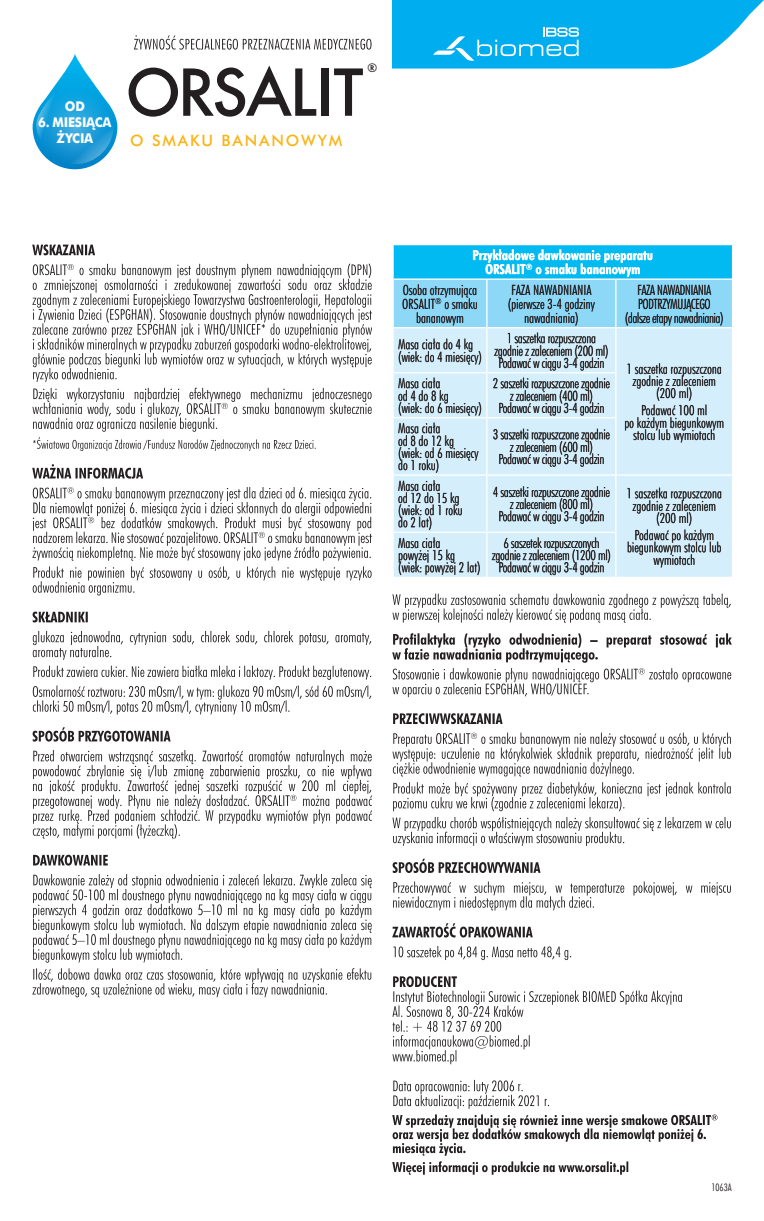
<style>
.page{position:relative;width:764px;height:1221px;background:#fff}
.page>*{position:absolute;margin:0;border:0;box-sizing:border-box;transform-origin:0 0}
.t1{font:500 62.65px "Futura Next";letter-spacing:-.04em;color:#231f20}
.t2{font:15.58px "Futura Md EU";letter-spacing:.12em;color:#fbb416}
.t3{font:14px/12.2px "Futura Lt Cn EU";color:#231f20;text-align:center}
.t4{font:14px/12.2px "Futura Lt Cn EU";letter-spacing:-.02em;color:#231f20;text-align:center}
.t5{font:14px/14px "Futura Lt Cn EU";letter-spacing:-.03em;color:#231f20;text-align:center}
.t6{font:14px/14px "Futura Bd Cn EU";color:#fff;text-align:center}
.t7{font:700 13.3px/15.6px "Futura EU";letter-spacing:-.015em;color:#fff;text-align:center;scale:.93 1}
.t8{font:500 11.38px "Futura Next";color:#231f20}
.t9{font:10.5px "Futura Lt Cn EU";color:#231f20}
</style>
<div class="page">
<svg style="left:392px;top:0;width:372px;height:69px;background:#20b8f1"></svg>
<svg style="left:33px;top:54px;width:84px;height:115px"></svg>
<svg style="left:34px;top:86px;width:82px;height:83px;background:#189cd8"></svg>
<svg style="left:134px;top:35px;width:237px;height:15px"></svg>
<svg style="left:392px;top:1161px;width:236px;height:13px"></svg>
<svg style="left:392px;top:1114px;width:325px;height:41px"></svg>
<svg style="left:393px;top:1079px;width:156px;height:29px"></svg>
<svg style="left:392px;top:976px;width:290px;height:88px"></svg>
<svg style="left:393px;top:946px;width:178px;height:14px"></svg>
<svg style="left:392px;top:923px;width:141px;height:14px"></svg>
<svg style="left:393px;top:881px;width:338px;height:29px"></svg>
<svg style="left:393px;top:858px;width:147px;height:15px"></svg>
<svg style="left:392px;top:782px;width:339px;height:63px"></svg>
<svg style="left:392px;top:732px;width:339px;height:44px"></svg>
<svg style="left:393px;top:713px;width:110px;height:11px"></svg>
<svg style="left:392px;top:668px;width:339px;height:29px"></svg>
<svg style="left:392px;top:633px;width:340px;height:29px"></svg>
<svg style="left:392px;top:593px;width:339px;height:29px"></svg>
<svg style="left:32px;top:968px;width:339px;height:29px"></svg>
<svg style="left:33px;top:874px;width:339px;height:88px"></svg>
<svg style="left:33px;top:854px;width:75px;height:11px"></svg>
<svg style="left:33px;top:750px;width:339px;height:88px"></svg>
<svg style="left:33px;top:727px;width:138px;height:14px"></svg>
<svg style="left:33px;top:685px;width:338px;height:29px"></svg>
<svg style="left:33px;top:665px;width:338px;height:14px"></svg>
<svg style="left:33px;top:631px;width:338px;height:28px"></svg>
<svg style="left:33px;top:611px;width:55px;height:11px"></svg>
<svg style="left:33px;top:566px;width:339px;height:29px"></svg>
<svg style="left:32px;top:487px;width:340px;height:73px"></svg>
<svg style="left:32px;top:464px;width:111px;height:14px"></svg>
<svg style="left:32px;top:263px;width:340px;height:188px"></svg>
<svg style="left:32px;top:244px;width:63px;height:11px"></svg>
<div style="left:393px;top:244px;width:340px;height:35px;background:linear-gradient(to right,#00baf1,#00baf1)"></div>
<div style="left:394px;top:473px;width:338px;height:103px;background:#d4effb"></div>
<hr style="left:392px;top:244px;width:95px;height:1px;background:#fff">
<hr style="left:392px;top:245px;width:2px;height:33px;background:#fff">
<hr style="left:487px;top:244px;width:129px;height:1px;background:#fff">
<hr style="left:616px;top:244px;width:117px;height:1px;background:#fff">
<hr style="left:732px;top:245px;width:1px;height:34px;background:#fff">
<hr style="left:486px;top:418px;width:2px;height:56px;background:#fff">
<hr style="left:615px;top:418px;width:1px;height:56px;background:#fff">
<hr style="left:392px;top:474px;width:96px;height:1px;background:#fff">
<hr style="left:486px;top:475px;width:2px;height:56px;background:#fff">
<hr style="left:488px;top:474px;width:128px;height:1px;background:#fff">
<hr style="left:616px;top:474px;width:116px;height:1px;background:#fff">
<hr style="left:615px;top:475px;width:1px;height:56px;background:#fff">
<hr style="left:392px;top:531px;width:95px;height:2px;background:#fff">
<hr style="left:487px;top:531px;width:129px;height:2px;background:#fff">
<hr style="left:486px;top:533px;width:2px;height:43px;background:#fff">
<hr style="left:615px;top:533px;width:1px;height:43px;background:#fff">
<svg style="left:492px;top:537px;width:118px;height:38px;background:#b2c7d1"></svg>
<svg style="left:398px;top:537px;width:82px;height:38px;background:#b9cfda"></svg>
<svg style="left:628px;top:488px;width:93px;height:79px;background:#b9cfd9"></svg>
<svg style="left:493px;top:486px;width:117px;height:38px;background:#b3c8d2"></svg>
<svg style="left:398px;top:480px;width:64px;height:50px;background:#b9cfd9"></svg>
<svg style="left:393px;top:249px;width:339px;height:224px;background:#a1d1e4"></svg>
<p class="t7" style="left:65px;top:99px;width:23px">OD</p>
<p class="t7" style="left:38px;top:115px;width:80px">6. MIESIĄCA<br>ŻYCIA</p>
<p class="t8" style="left:367px;top:61px;width:11px">®</p>
<h1 class="t1" style="left:125px;top:51px;width:240px">ORSALIT</h1>
<p class="t2" style="left:130px;top:131px;width:214px">O SMAKU BANANOWYM</p>
<p class="t6" style="left:473px;top:248px;width:182px">Przykładowe dawkowanie preparatu<br>ORSALIT<sup>®</sup> o smaku bananowym</p>
<p class="t3" style="left:402px;top:283px;width:77px;line-height:14px">Osoba otrzymująca<br>ORSALIT<sup>®</sup> o smaku bananowym</p>
<p class="t3" style="left:508px;top:283px;width:89px;line-height:14px">FAZA NAWADNIANIA (pierwsze 3-4 godziny nawadniania)</p>
<p class="t5" style="left:625px;top:283px;width:100px">FAZA NAWADNIANIA<br>PODTRZYMUJĄCEGO (dalsze etapy nawadniania)</p>
<p class="t3" style="left:398px;top:338px;width:85px;text-align:left">Masa ciała do 4 kg (wiek: do 4 miesięcy)</p>
<p class="t4" style="left:494px;top:332px;width:116px">1 saszetka rozpuszczona zgodnie z zaleceniem (200 ml)<br>Podawać w ciągu 3-4 godzin</p>
<p class="t3" style="left:627px;top:362px;width:97px">1 saszetka rozpuszczona zgodnie z zaleceniem (200 ml)</p>
<p class="t3" style="left:624px;top:404px;width:101px">Podawać 100 ml<br>po każdym biegunkowym stolcu lub wymiotach</p>
<p class="t3" style="left:398px;top:377px;width:85px;text-align:left">Masa ciała<br>od 4 do 8 kg<br>(wiek: do 6 miesięcy)</p>
<p class="t4" style="left:493px;top:377px;width:119px">2 saszetki rozpuszczone zgodnie z zaleceniem (400 ml)<br>Podawać w ciągu 3-4 godzin</p>
<p class="t3" style="left:398px;top:422px;width:82px;text-align:left">Masa ciała<br>od 8 do 12 kg (wiek: od 6 miesięcy do 1 roku)</p>
<p class="t4" style="left:493px;top:428px;width:119px">3 saszetki rozpuszczone zgodnie z zaleceniem (600 ml)<br>Podawać w ciągu 3-4 godzin</p>
<p class="t3" style="left:398px;top:479px;width:66px;text-align:left">Masa ciała<br>od 12 do 15 kg (wiek: od 1 roku do 2 lat)</p>
<p class="t4" style="left:493px;top:485px;width:119px">4 saszetki rozpuszczone zgodnie z zaleceniem (800 ml)<br>Podawać w ciągu 3-4 godzin</p>
<p class="t3" style="left:627px;top:487px;width:97px">1 saszetka rozpuszczona zgodnie z zaleceniem (200 ml)</p>
<p class="t3" style="left:627px;top:529px;width:96px">Podawać po każdym biegunkowym stolcu lub wymiotach</p>
<p class="t3" style="left:398px;top:537px;width:84px;text-align:left">Masa ciała<br>powyżej 15 kg (wiek: powyżej 2 lat)</p>
<p class="t4" style="left:492px;top:537px;width:121px">6 saszetek rozpuszczonych zgodnie z zaleceniem (1200 ml)<br>Podawać w ciągu 3-4 godzin</p>
<p class="t9" style="left:711px;top:1180px;width:22px">1063A</p>
</div>
